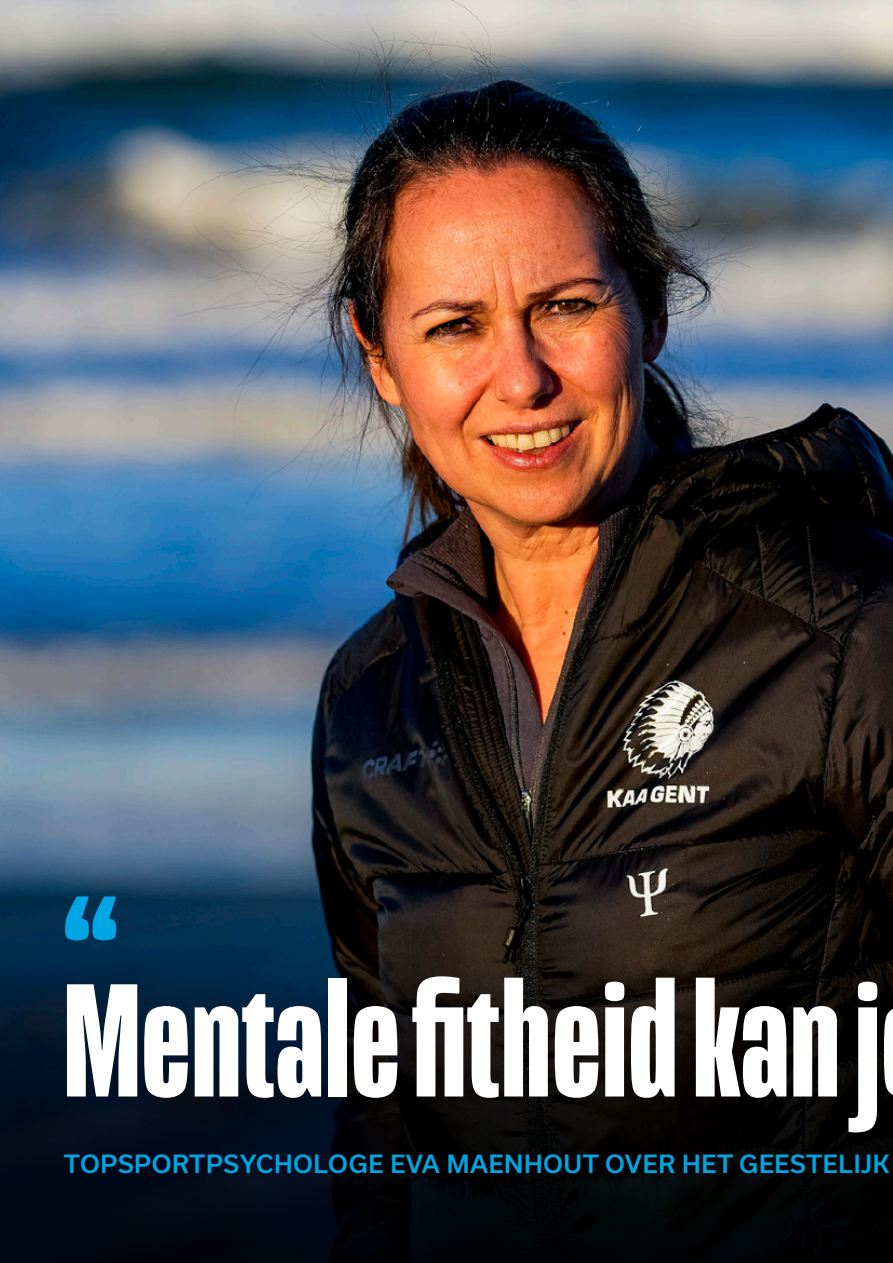
<style>
.page{position:relative;width:893px;height:1263px;background:#fff}
.page>*{position:absolute;margin:0;border:0;box-sizing:border-box;transform-origin:0 0}
.t1{font:900 180px "Mongoose";color:#00a5e3}
.t2{font:700 165px "Mongoose";color:#fff}
.t3{font:500 24px "Usual";letter-spacing:.025em;color:#00a5e3}
</style>
<div class="page">
<img style="left:0;top:0;width:893px;height:939px">
<svg style="left:0;top:939px;width:893px;height:324px;background:#070d13"></svg>
<h1 class="t1" style="left:64px;top:863px;width:55px">“</h1>
<h2 class="t2" style="left:63px;top:947px;width:820px">Mentale fitheid kan j</h2>
<p class="t3" style="left:64px;top:1150px;width:827px">TOPSPORTPSYCHOLOGE EVA MAENHOUT OVER HET GEESTELIJK</p>
</div>
